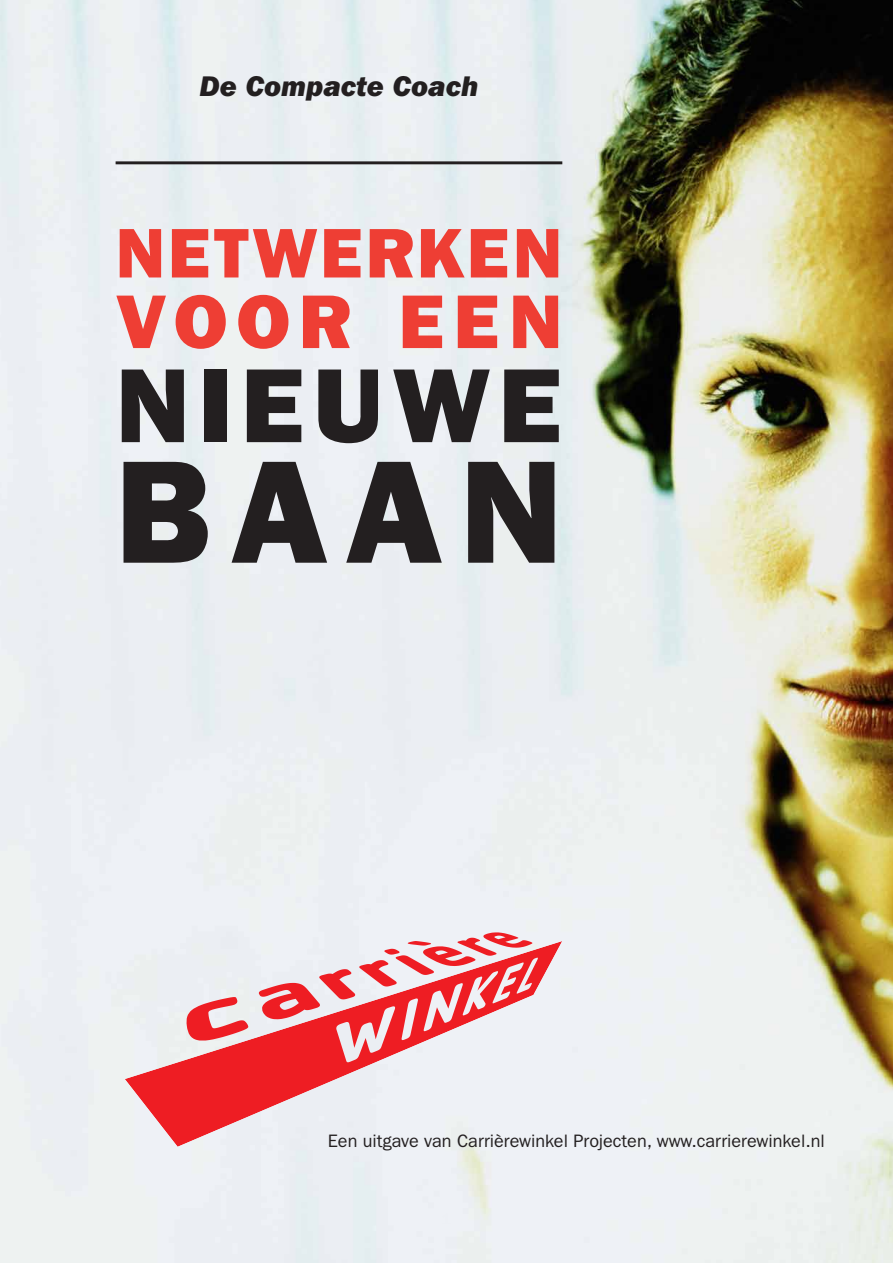
<style>
.page{position:relative;width:893px;height:1263px;background:#fff}
.page>*{position:absolute;margin:0;border:0;box-sizing:border-box;transform-origin:0 0}
.t1{font:800 147px "Franklin Gothic";color:#231f20}
.t2{font:800 105.9px "Franklin Gothic";letter-spacing:.085em;color:#231f20}
.t3{font:800 76.5px "Franklin Gothic";letter-spacing:.12em;color:#ee3e34}
.t4{font:800 70.5px "Franklin Gothic";letter-spacing:.045em;color:#ee3e34}
.t5{font:italic 800 29.4px "Franklin Gothic";color:#231f20}
.t6{font:18px "Franklin Gothic";color:#231f20}
</style>
<div class="page">
<img style="left:0;top:0;width:893px;height:1263px">
<svg style="left:259px;top:932px;width:273px;height:9px;background:#eddce1"></svg>
<svg style="left:125px;top:941px;width:437px;height:206px;background:#edafb4"></svg>
<hr style="left:116px;top:161px;width:446px;height:3px;background:#231f20">
<h3 class="t5" style="left:200px;top:69px;width:280px">De Compacte Coach</h3>
<h3 class="t4" style="left:116px;top:212px;width:448px">NETWERKEN</h3>
<h3 class="t3" style="left:116px;top:277px;width:448px">VOOR EEN</h3>
<h2 class="t2" style="left:116px;top:344px;width:448px">NIEUWE</h2>
<h1 class="t1" style="left:116px;top:426px;width:448px">BAAN</h1>
<p class="t6" style="left:328px;top:1131px;width:499px">Een uitgave van Carrièrewinkel Projecten, www.carrierewinkel.nl</p>
</div>
